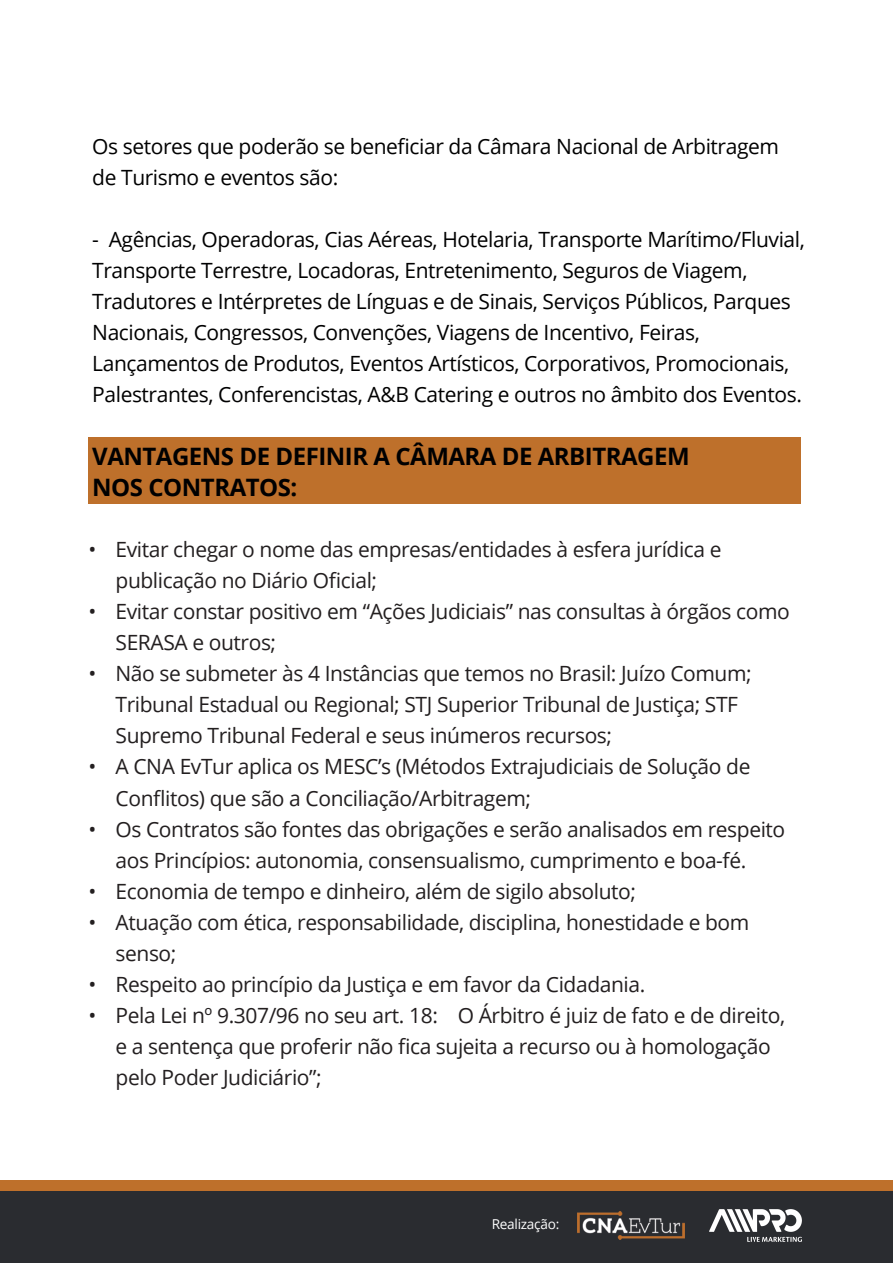
<style>
.page{position:relative;width:893px;height:1263px;background:#fff}
.page>*{position:absolute;margin:0;border:0;box-sizing:border-box;transform-origin:0 0}
.t1{font:700 24px/31px "Open Sans";letter-spacing:-.02em;color:#000001}
.t2{font:21px/31px "Open Sans";letter-spacing:-.02em;color:#231f20}
.t3{font:21px/31px "Open Sans";letter-spacing:-.02em;color:#000001}
.t4{font:13.65px "Open Sans";letter-spacing:-.02em;color:#fff}
</style>
<div class="page">
<div style="left:88px;top:437px;width:713px;height:67px;background:#be702b"></div>
<div style="left:0;top:1180px;width:892px;height:11px;background:#be702b"></div>
<div style="left:0;top:1191px;width:892px;height:72px;background:#2a2c30"></div>
<img style="left:578px;top:1212px;width:106px;height:27px">
<img style="left:709px;top:1210px;width:92px;height:31px">
<p class="t3" style="left:92px;top:130px;width:688px">Os setores que poderão se beneficiar da Câmara Nacional de Arbitragem de Turismo e eventos são:</p>
<p class="t3" style="left:92px;top:223px;width:714px">- Agências, Operadoras, Cias Aéreas, Hotelaria, Transporte Marítimo/Fluvial, Transporte Terrestre, Locadoras, Entretenimento, Seguros de Viagem, Tradutores e Intérpretes de Línguas e de Sinais, Serviços Públicos, Parques Nacionais, Congressos, Convenções, Viagens de Incentivo, Feiras, Lançamentos de Produtos, Eventos Artísticos, Corporativos, Promocionais, Palestrantes, Conferencistas, A&amp;B Catering e outros no âmbito dos Eventos.</p>
<p class="t1" style="left:92px;top:440px;width:599px">VANTAGENS DE DEFINIR A CÂMARA DE ARBITRAGEM<br>NOS CONTRATOS:</p>
<p class="t2" style="left:88px;top:533px;width:9px">•</p>
<p class="t2" style="left:88px;top:595px;width:9px">•</p>
<p class="t2" style="left:88px;top:657px;width:9px">•</p>
<p class="t2" style="left:88px;top:751px;width:9px">•</p>
<p class="t2" style="left:88px;top:813px;width:9px">•</p>
<p class="t2" style="left:88px;top:875px;width:9px">• •</p>
<p class="t2" style="left:88px;top:968px;width:9px">• •</p>
<p class="t2" style="left:116px;top:533px;width:675px">Evitar chegar o nome das empresas/entidades à esfera jurídica e publicação no Diário Oficial;<br>Evitar constar positivo em “Ações Judiciais” nas consultas à órgãos como SERASA e outros;<br>Não se submeter às 4 Instâncias que temos no Brasil: Juízo Comum; Tribunal Estadual ou Regional; STJ Superior Tribunal de Justiça; STF Supremo Tribunal Federal e seus inúmeros recursos;<br>A CNA EvTur aplica os MESC’s (Métodos Extrajudiciais de Solução de Conflitos) que são a Conciliação/Arbitragem;<br>Os Contratos são fontes das obrigações e serão analisados em respeito aos Princípios: autonomia, consensualismo, cumprimento e boa-fé.<br>Economia de tempo e dinheiro, além de sigilo absoluto;<br>Atuação com ética, responsabilidade, disciplina, honestidade e bom senso;<br>Respeito ao princípio da Justiça e em favor da Cidadania.<br>Pela Lei nº 9.307/96 no seu art. 18: O Árbitro é juiz de fato e de direito, e a sentença que proferir não fica sujeita a recurso ou à homologação pelo Poder Judiciário”;</p>
<p class="t4" style="left:492px;top:1215px;width:69px">Realização:</p>
</div>
